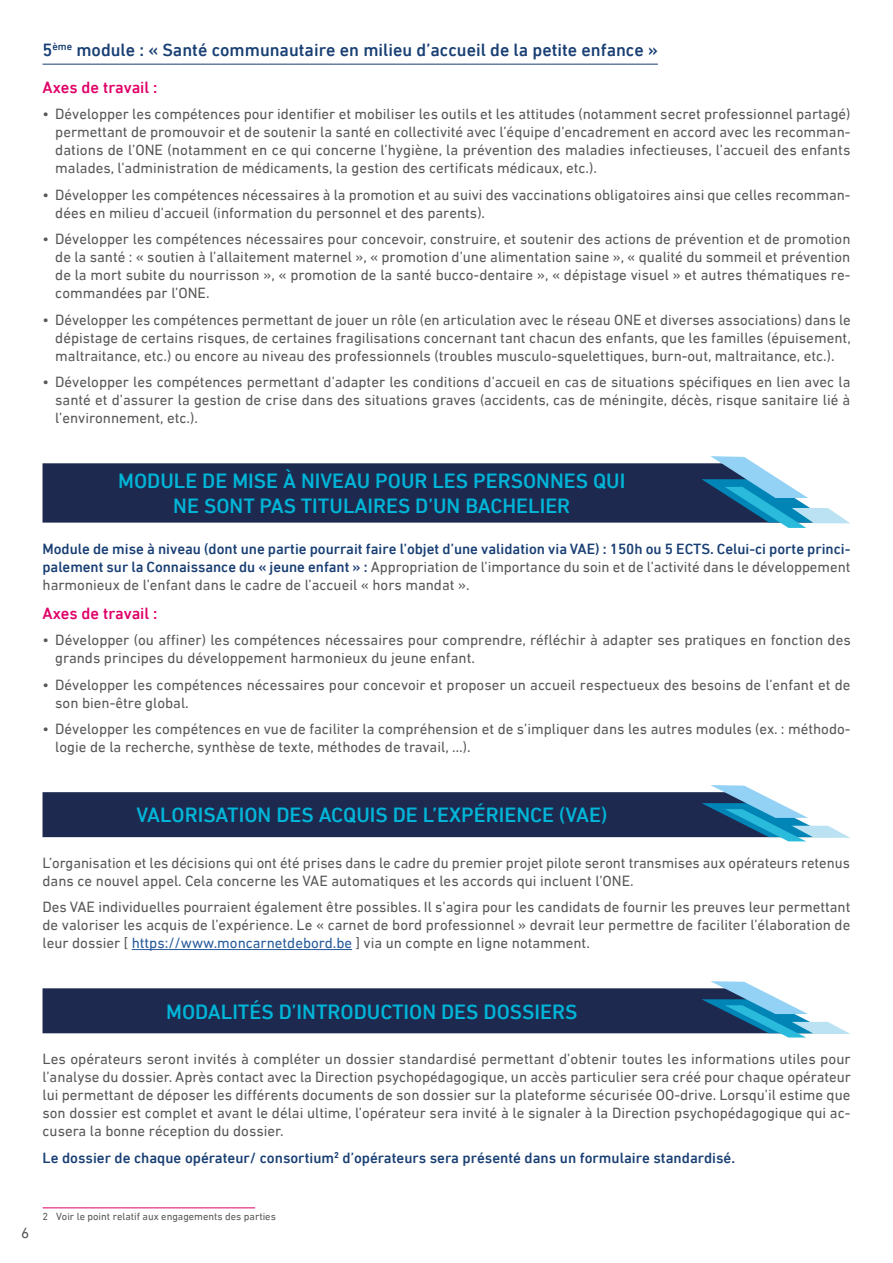
<style>
.page{position:relative;width:893px;height:1263px;background:#fff}
.page>*{position:absolute;margin:0;border:0;box-sizing:border-box;transform-origin:0 0}
.t1{font:500 21px/25.2px "DIN Next LT Pro";color:#00b5d8;text-align:center}
.t2{font:500 18px "DIN Next LT Pro";color:#193f74}
.Texte_courant{font:500 16.5px "DIN Next LT Pro";color:#df0067}
.Texte_courant-2{font:15px/18px "DIN Next LT Pro";color:#575756;text-align:justify}
.Texte_courant-3{font:500 15px/18px "DIN Next LT Pro";color:#193f74;text-align:justify}
.Note_de_bas_de_page{font:10.5px "DIN Next LT Pro";color:#575756}
.s1{font-weight:400;color:#575756}
.s2{color:#275b9b}
</style>
<div class="page">
<hr style="left:43px;top:64px;width:615px;height:1px;background:#193f74">
<hr style="left:132px;top:949px;width:220px;height:1px;background:#275b9b">
<div style="left:43px;top:463px;width:658px;height:60px;background:#1d294e"></div>
<svg style="left:701px;top:456px;width:149px;height:72px"></svg>
<svg style="left:43px;top:785px;width:807px;height:56px"></svg>
<svg style="left:43px;top:981px;width:807px;height:56px"></svg>
<hr style="left:43px;top:1207px;width:212px;height:1px;background:#df0067">
<h2 class="t2" style="left:43px;top:39px;width:617px">5<sup>ème</sup> module : « Santé communautaire en milieu d’accueil de la petite enfance »</h2>
<p class="Texte_courant" style="left:43px;top:78px;width:117px">Axes de travail :</p>
<p class="Texte_courant-2" style="left:55px;top:105px;width:797px;text-indent:-13px">• Développer les compétences pour identifier et mobiliser les outils et les attitudes (notamment secret professionnel partagé) permettant de promouvoir et de soutenir la santé en collectivité avec l’équipe d’encadrement en accord avec les recomman&shy;dations de l’ONE (notamment en ce qui concerne l’hygiène, la prévention des maladies infectieuses, l’accueil des enfants malades, l’administration de médicaments, la gestion des certificats médicaux, etc.).</p>
<p class="Texte_courant-2" style="left:55px;top:186px;width:797px;text-indent:-13px">• Développer les compétences nécessaires à la promotion et au suivi des vaccinations obligatoires ainsi que celles recomman&shy;dées en milieu d’accueil (information du personnel et des parents).</p>
<p class="Texte_courant-2" style="left:55px;top:230px;width:797px;text-indent:-13px">• Développer les compétences nécessaires pour concevoir, construire, et soutenir des actions de prévention et de promotion de la santé : « soutien à l’allaitement maternel », « promotion d’une alimentation saine », « qualité du sommeil et prévention de la mort subite du nourrisson », « promotion de la santé bucco-dentaire », « dépistage visuel » et autres thématiques re&shy;commandées par l’ONE.</p>
<p class="Texte_courant-2" style="left:55px;top:311px;width:797px;text-indent:-13px">• Développer les compétences permettant de jouer un rôle (en articulation avec le réseau ONE et diverses associations) dans le dépistage de certains risques, de certaines fragilisations concernant tant chacun des enfants, que les familles (épuisement, maltraitance, etc.) ou encore au niveau des professionnels (troubles musculo-squelettiques, burn-out, maltraitance, etc.).</p>
<p class="Texte_courant-2" style="left:55px;top:373px;width:797px;text-indent:-13px">• Développer les compétences permettant d’adapter les conditions d’accueil en cas de situations spécifiques en lien avec la santé et d’assurer la gestion de crise dans des situations graves (accidents, cas de méningite, décès, risque sanitaire lié à l’environnement, etc.).</p>
<h1 class="t1" style="left:118px;top:468px;width:509px">MODULE DE MISE À NIVEAU POUR LES PERSONNES QUI<br>NE SONT PAS TITULAIRES D’UN BACHELIER</h1>
<p class="Texte_courant-3" style="left:43px;top:540px;width:809px">Module de mise à niveau (dont une partie pourrait faire l’objet d’une validation via VAE) : 150h ou 5 ECTS. Celui-ci porte princi&shy;palement sur la Connaissance du « jeune enfant » : <span class="s1">Appropriation de l’importance du soin et de l’activité dans le développement harmonieux de l’enfant dans le cadre de l’accueil « hors mandat ».</span></p>
<p class="Texte_courant" style="left:43px;top:603px;width:117px">Axes de travail :</p>
<p class="Texte_courant-2" style="left:55px;top:631px;width:797px;text-indent:-13px">• Développer (ou affiner) les compétences nécessaires pour comprendre, réfléchir à adapter ses pratiques en fonction des grands principes du développement harmonieux du jeune enfant.</p>
<p class="Texte_courant-2" style="left:55px;top:675px;width:797px;text-indent:-13px">• Développer les compétences nécessaires pour concevoir et proposer un accueil respectueux des besoins de l’enfant et de son bien-être global.</p>
<p class="Texte_courant-2" style="left:55px;top:720px;width:797px;text-indent:-13px">• Développer les compétences en vue de faciliter la compréhension et de s’impliquer dans les autres modules (ex. : méthodo&shy;logie de la recherche, synthèse de texte, méthodes de travail, …).</p>
<h1 class="t1" style="left:136px;top:802px;width:472px">VALORISATION DES ACQUIS DE L’EXPÉRIENCE (VAE)</h1>
<p class="Texte_courant-2" style="left:43px;top:854px;width:809px">L’organisation et les décisions qui ont été prises dans le cadre du premier projet pilote seront transmises aux opérateurs retenus dans ce nouvel appel. Cela concerne les VAE automatiques et les accords qui incluent l’ONE.</p>
<p class="Texte_courant-2" style="left:43px;top:898px;width:809px">Des VAE individuelles pourraient également être possibles. Il s’agira pour les candidats de fournir les preuves leur permettant de valoriser les acquis de l’expérience. Le « carnet de bord professionnel » devrait leur permettre de faciliter l’élaboration de leur dossier [ <span class="s2">https://www.moncarnetdebord.be</span> ] via un compte en ligne notamment.</p>
<h1 class="t1" style="left:166px;top:999px;width:413px">MODALITÉS D’INTRODUCTION DES DOSSIERS</h1>
<p class="Texte_courant-2" style="left:43px;top:1050px;width:810px">Les opérateurs seront invités à compléter un dossier standardisé permettant d’obtenir toutes les informations utiles pour l’analyse du dossier. Après contact avec la Direction psychopédagogique, un accès particulier sera créé pour chaque opérateur lui permettant de déposer les différents documents de son dossier sur la plateforme sécurisée OO-drive. Lorsqu’il estime que son dossier est complet et avant le délai ultime, l’opérateur sera invité à le signaler à la Direction psychopédagogique qui ac&shy;cusera la bonne réception du dossier.</p>
<p class="Texte_courant-3" style="left:43px;top:1148px;width:694px">Le dossier de chaque opérateur/ consortium<sup>2</sup> d’opérateurs sera présenté dans un formulaire standardisé.</p>
<p class="Texte_courant-2" style="left:21px;top:1224px;width:10px">6</p>
<p class="Note_de_bas_de_page" style="left:43px;top:1211px;width:235px">2 Voir le point relatif aux engagements des parties</p>
</div>
